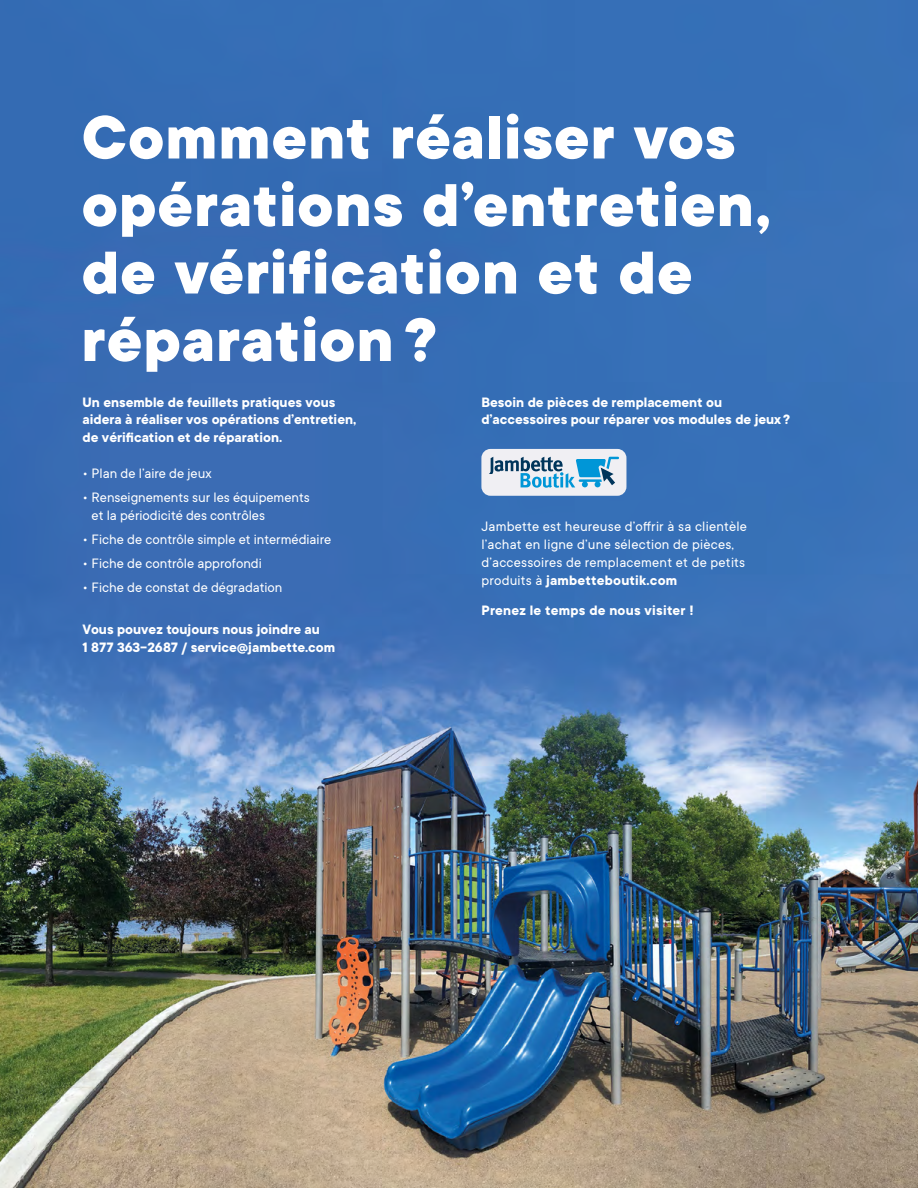
<style>
.page{position:relative;width:918px;height:1188px;background:#fff}
.page>*{position:absolute;margin:0;border:0;box-sizing:border-box;transform-origin:0 0}
.t1{font:800 67.5px/67.5px "TT Commons";letter-spacing:.015em;color:#fff}
.t2{font:15px/17.9px "TT Commons";color:#fff}
.t3{font:700 15px/17.9px "TT Commons";color:#fff}
.s1{font-weight:700}
</style>
<div class="page">
<img style="left:0;top:0;width:918px;height:1188px">
<div style="left:481px;top:449px;width:145px;height:47px;background:#f0eff3;border-radius:9px"></div>
<svg style="left:489px;top:457px;width:130px;height:31px"></svg>
<h1 class="t1" style="left:82px;top:106px;width:691px">Comment réaliser vos opérations d’entretien, de vérification et de réparation ?</h1>
<p class="t3" style="left:83px;top:393px;width:275px">Un ensemble de feuillets pratiques vous aidera à réaliser vos opérations d’entretien, de vérification et de réparation.</p>
<p class="t2" style="left:83px;top:465px;width:130px">• Plan de l’aire de jeux</p>
<p class="t2" style="left:92px;top:489px;width:220px;text-indent:-9px">• Renseignements sur les équipements et la périodicité des contrôles</p>
<p class="t2" style="left:83px;top:531px;width:250px">• Fiche de contrôle simple et intermédiaire</p>
<p class="t2" style="left:83px;top:555px;width:181px">• Fiche de contrôle approfondi</p>
<p class="t2" style="left:83px;top:579px;width:201px">• Fiche de constat de dégradation</p>
<p class="t3" style="left:83px;top:621px;width:254px">Vous pouvez toujours nous joindre au<br>1 877 363-2687 / service@jambette.com</p>
<p class="t3" style="left:481px;top:393px;width:310px">Besoin de pièces de remplacement ou d’accessoires pour réparer vos modules de jeux ?</p>
<p class="t2" style="left:481px;top:518px;width:267px">Jambette est heureuse d’offrir à sa clientèle l’achat en ligne d’une sélection de pièces, d’accessoires de remplacement et de petits produits à <span class="s1">jambetteboutik.com</span></p>
<p class="t3" style="left:481px;top:602px;width:214px">Prenez le temps de nous visiter !</p>
</div>
